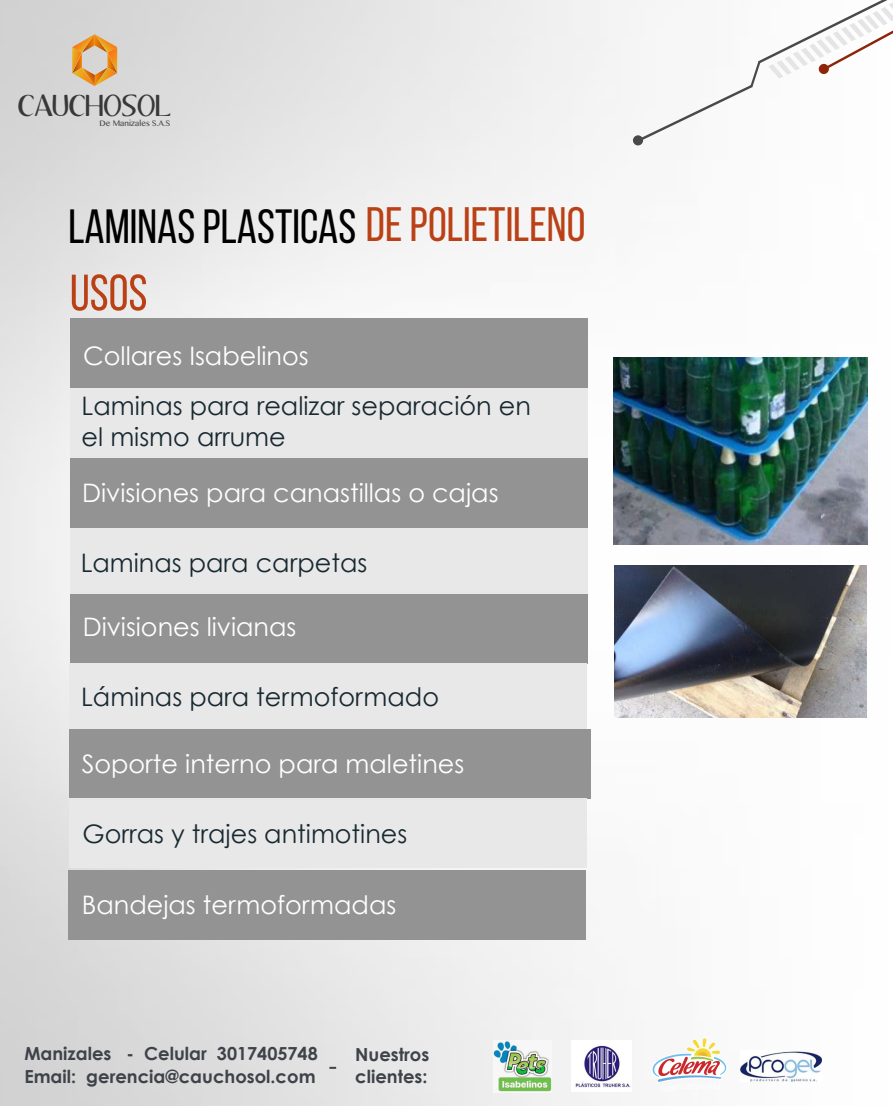
<style>
.page{position:relative;width:893px;height:1106px;background:#fff}
.page>*{position:absolute;margin:0;border:0;box-sizing:border-box;transform-origin:0 0}
.t1{font:51px "Bebas Neue";color:#ba4116}
.t2{font:48px "Bebas Neue";color:#000}
.t3{font:26.55px "Aubrey";color:#383838}
.t4{font:25.5px "Century Gothic";color:#fff}
.t5{font:25.5px/31.5px "Century Gothic";color:#182931}
.t6{font:700 18px/22.5px "Century Gothic";color:#3f4349}
.t7{font:8.1px "Gurmukhi MN";color:#444443}
.s1{font-size:48.3px;color:#ba4116}
</style>
<div class="page">
<img style="left:0;top:0;width:868px;height:1106px">
<div style="left:70px;top:319px;width:517px;height:69px;background:#939393"></div>
<div style="left:70px;top:389px;width:517px;height:69px;background:#e8e8e8"></div>
<div style="left:70px;top:459px;width:517px;height:69px;background:#939393"></div>
<div style="left:70px;top:529px;width:517px;height:69px;background:#e8e8e8"></div>
<div style="left:633px;top:135px;width:10px;height:11px;background:#494949;border-radius:50%"></div>
<svg style="left:638px;top:0;width:255px;height:142px"></svg>
<div style="left:819px;top:64px;width:10px;height:10px;background:#8e250a;border-radius:50%"></div>
<div style="left:70px;top:594px;width:517px;height:69px;background:#939393"></div>
<div style="left:70px;top:664px;width:517px;height:69px;background:#e8e8e8"></div>
<div style="left:69px;top:729px;width:522px;height:69px;background:#939393"></div>
<div style="left:70px;top:798px;width:517px;height:69px;background:#e8e8e8"></div>
<div style="left:68px;top:870px;width:517px;height:69px;background:#939393"></div>
<img style="left:614px;top:357px;width:253px;height:187px">
<img style="left:614px;top:565px;width:253px;height:152px">
<svg style="left:72px;top:34px;width:45px;height:52px;background:#deb077"></svg>
<img style="left:647px;top:1035px;width:82px;height:58px">
<img style="left:571px;top:1040px;width:61px;height:51px">
<img style="left:740px;top:1050px;width:82px;height:31px">
<svg style="left:329px;top:1066px;width:7px;height:2px"></svg>
<img style="left:493px;top:1040px;width:59px;height:52px">
<p class="t3" style="left:18px;top:92px;width:155px">CAUCHOSOL</p>
<p class="t7" style="left:99px;top:118px;width:72px">De Manizales S.A.S</p>
<h2 class="t2" style="left:68px;top:200px;width:519px">LAMINAS PLASTICAS <span class="s1">DE POLIETILENO</span></h2>
<h1 class="t1" style="left:70px;top:265px;width:79px">USOS</h1>
<p class="t4" style="left:83px;top:340px;width:227px">Collares Isabelinos</p>
<p class="t5" style="left:82px;top:389px;width:451px">Laminas para realizar separación en el mismo arrume</p>
<p class="t4" style="left:82px;top:477px;width:418px">Divisiones para canastillas o cajas</p>
<p class="t5" style="left:81px;top:547px;width:288px">Laminas para carpetas</p>
<p class="t4" style="left:83px;top:611px;width:215px">Divisiones livianas</p>
<p class="t5" style="left:81px;top:681px;width:359px">Láminas para termoformado</p>
<p class="t4" style="left:82px;top:748px;width:384px">Soporte interno para maletines</p>
<p class="t5" style="left:82px;top:818px;width:326px">Gorras y trajes antimotines</p>
<p class="t4" style="left:82px;top:889px;width:316px">Bandejas termoformadas</p>
<p class="t6" style="left:24px;top:1042px;width:295px">Manizales - Celular 3017405748<br>Email: gerencia@cauchosol.com</p>
<p class="t6" style="left:355px;top:1042px;width:76px">Nuestros clientes:</p>
</div>
